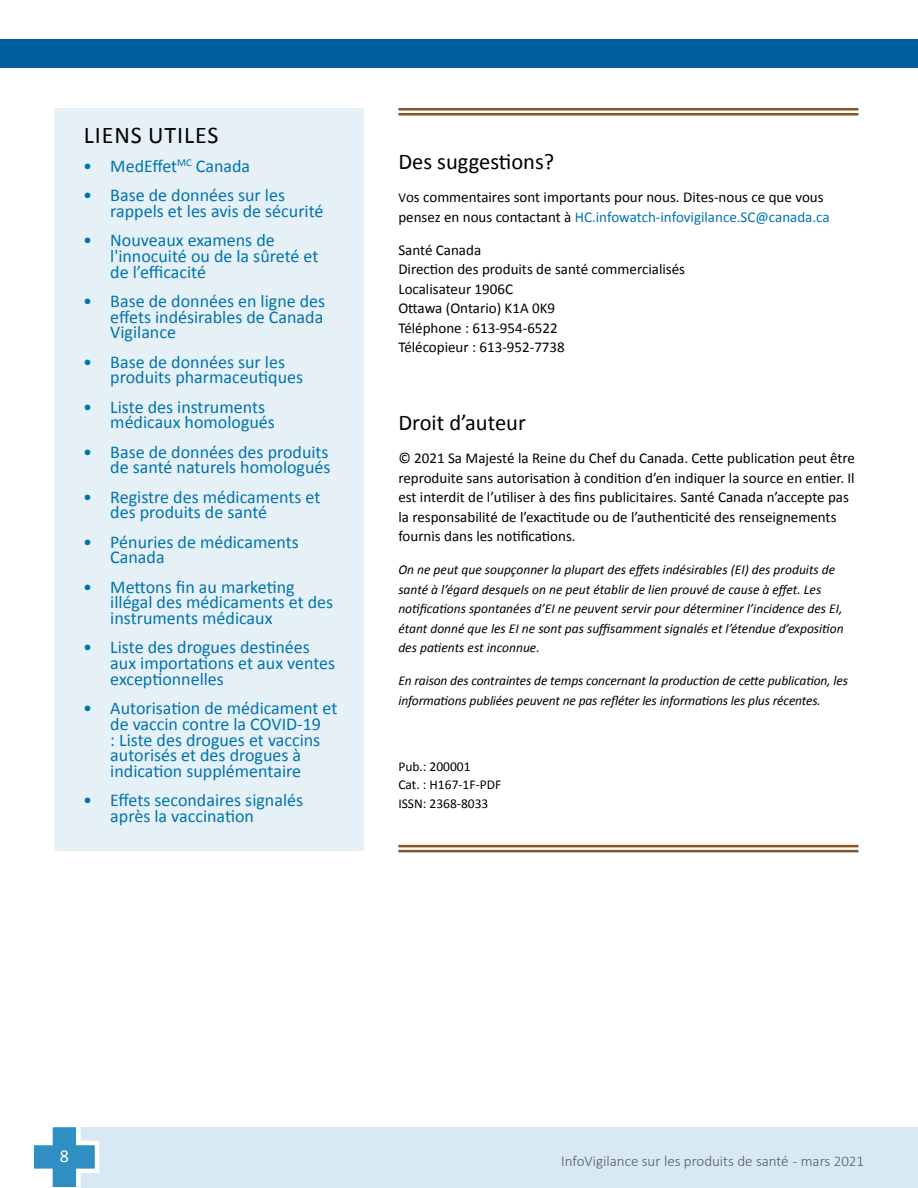
<style>
.page{position:relative;width:918px;height:1188px;background:#fff}
.page>*{position:absolute;margin:0;border:0;box-sizing:border-box;transform-origin:0 0}
.t1{font:24px "Calibri";letter-spacing:.04em;color:#000}
.t2{font:22.5px "Calibri";color:#000}
.t3{font:18px/15.8px "Calibri";color:#0073ae}
.t4{font:18px "Calibri";color:#fff}
.t5{font:15px/19.5px "Calibri";color:#000}
.t6{font:300 15px "Calibri";color:#58595b}
.t7{font:italic 13.5px/19.5px "Calibri";color:#000}
.t8{font:13.5px/18px "Calibri";color:#000}
.s1{font-size:13.5px}
.s2{color:#0073ae}
</style>
<div class="page">
<div style="left:64px;top:1127px;width:854px;height:61px;background:#d7eaf3"></div>
<svg style="left:33px;top:1127px;width:67px;height:61px"></svg>
<div style="left:0;top:39px;width:918px;height:29px;background:#005f9c"></div>
<div style="left:54px;top:108px;width:310px;height:742px;background:#e6f1f7"></div>
<svg style="left:398px;top:110px;width:460px;height:6px"></svg>
<svg style="left:398px;top:847px;width:460px;height:3px"></svg>
<hr style="left:398px;top:108px;width:460px;height:2px;background:#895623">
<hr style="left:398px;top:113px;width:460px;height:2px;background:#895623">
<hr style="left:398px;top:845px;width:460px;height:2px;background:#895623">
<hr style="left:398px;top:850px;width:460px;height:2px;background:#895623">
<h1 class="t1" style="left:84px;top:119px;width:136px">LIENS UTILES</h1>
<p class="t3" style="left:83px;top:158px;width:168px">• MedEffet<sup>MC</sup> Canada</p>
<p class="t3" style="left:110px;top:187px;width:215px;text-indent:-27px">• Base de données sur les rappels et les avis de sécurité</p>
<p class="t3" style="left:110px;top:232px;width:210px;text-indent:-27px">• Nouveaux examens de l'innocuité ou de la sûreté et de l’efficacité</p>
<p class="t3" style="left:110px;top:293px;width:216px;text-align:justify;text-indent:-27px">• Base de données en ligne des effets indésirables de Canada Vigilance</p>
<p class="t3" style="left:110px;top:354px;width:194px;text-indent:-27px">• Base de données sur les produits pharmaceutiques</p>
<p class="t3" style="left:110px;top:399px;width:166px;text-indent:-27px">• Liste des instruments médicaux homologués</p>
<p class="t3" style="left:83px;top:444px;width:249px;text-align:right">• Base de données des produits de santé naturels homologués</p>
<p class="t3" style="left:110px;top:489px;width:212px;text-indent:-27px">• Registre des médicaments et des produits de santé</p>
<p class="t3" style="left:110px;top:534px;width:190px;text-indent:-27px">• Pénuries de médicaments<br>Canada</p>
<p class="t3" style="left:110px;top:579px;width:225px;text-indent:-27px">• Mettons fin au marketing illégal des médicaments et des instruments médicaux</p>
<p class="t3" style="left:110px;top:640px;width:226px;text-indent:-27px">• Liste des drogues destinées aux importations et aux ventes exceptionnelles</p>
<p class="t3" style="left:83px;top:700px;width:256px;text-align:center">• Autorisation de médicament et de vaccin contre la COVID-19<br>: Liste des drogues et vaccins autorisés et des drogues à indication supplémentaire</p>
<p class="t3" style="left:110px;top:793px;width:194px;text-indent:-27px">• Effets secondaires signalés après la vaccination</p>
<p class="t2" style="left:398px;top:147px;width:157px">Des suggestions?</p>
<p class="t5" style="left:398px;top:187px;width:433px"><span class="s1">V</span>os commentaires sont importants pour nous. Dites-nous ce que vous pensez en nous contactant à <span class="s2">HC.infowatch-infovigilance.SC@canada.ca</span></p>
<p class="t5" style="left:398px;top:240px;width:288px">Santé Canada<br>Direction des produits de santé commercialisés<br>Localisateur 1906C<br>Ottawa (Ontario) K1A 0K9<br>Téléphone : 613-954-6522<br>Télécopieur : 613-952-7738</p>
<p class="t2" style="left:398px;top:408px;width:129px">Droit d’auteur</p>
<p class="t5" style="left:398px;top:448px;width:458px">© 2021 Sa Majesté la Reine du Chef du Canada. Cette publication peut être reproduite sans autorisation à condition d’en indiquer la source en entier. Il est interdit de l’utiliser à des fins publicitaires. Santé Canada n’accepte pas la responsabilité de l’exactitude ou de l’authenticité des renseignements fournis dans les notifications.</p>
<p class="t7" style="left:398px;top:559px;width:447px">On ne peut que soupçonner la plupart des effets indésirables (EI) des produits de santé à l’égard desquels on ne peut établir de lien prouvé de cause à effet. Les notifications spontanées d’EI ne peuvent servir pour déterminer l’incidence des EI, étant donné que les EI ne sont pas suffisamment signalés et l’étendue d’exposition des patients est inconnue.</p>
<p class="t7" style="left:398px;top:670px;width:451px">En raison des contraintes de temps concernant la production de cette publication, les informations publiées peuvent ne pas refléter les informations les plus récentes.</p>
<p class="t8" style="left:398px;top:757px;width:104px">Pub.: 200001<br>Cat. : H167-1F-PDF</p>
<p class="t8" style="left:398px;top:795px;width:92px">ISSN: 2368-8033</p>
<p class="t4" style="left:60px;top:1144px;width:11px">8</p>
<p class="t6" style="left:561px;top:1152px;width:304px">InfoVigilance sur les produits de santé - mars 2021</p>
</div>
